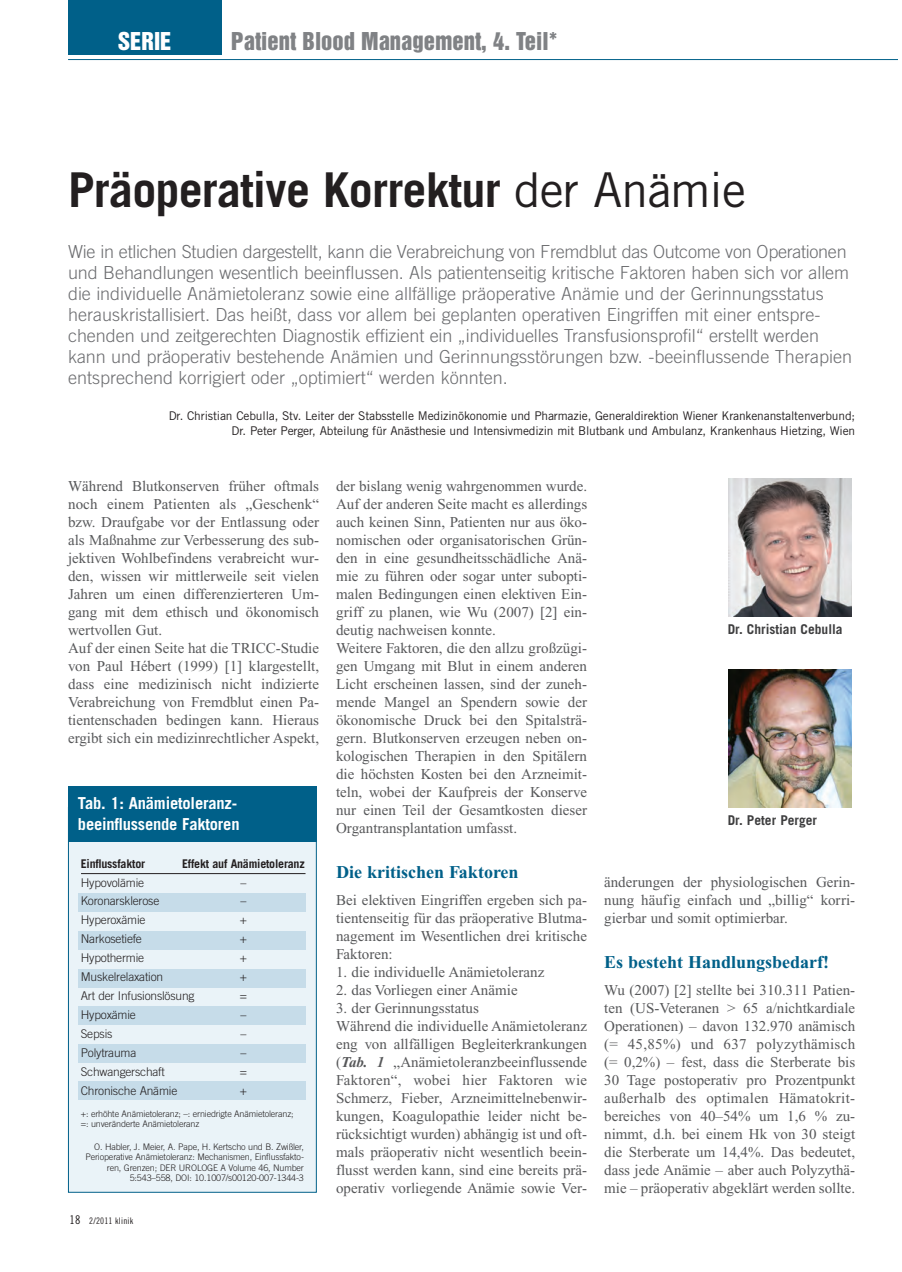
<style>
.page{position:relative;width:902px;height:1272px;background:#fff}
.page>*{position:absolute;margin:0;border:0;box-sizing:border-box;transform-origin:0 0}
.t1{font:700 48px "Trade Gothic";letter-spacing:-.015em;color:#231f20}
.t2{font:22.5px "Helvetica Inserat";color:#808285}
.t3{font:22.5px "Helvetica Inserat";color:#fff}
.t4{font:300 18px/21px "Trade Gothic";letter-spacing:-.005em;color:#6c6d70}
.t5{font:700 18px "Times";color:#006089}
.t6{font:700 16.5px/21px "Trade Gothic";letter-spacing:-.01em;color:#fff}
.t7{font:15px/18px "Times";color:#57585a}
.t8{font:700 13.5px "Trade Gothic";color:#3e3e3f}
.t9{font:12px/15px "Trade Gothic";letter-spacing:-.01em;color:#231f20;text-align:right}
.t10{font:300 12px/18.9px "Trade Gothic";letter-spacing:-.015em;color:#231f20}
.t11{font:700 12px/18.9px "Trade Gothic";letter-spacing:-.015em;color:#231f20;text-align:center}
.t12{font:300 9px/10.5px "Trade Gothic";letter-spacing:-.015em;color:#231f20}
.t13{font:9px "Trade Gothic Cond Eighteen";letter-spacing:.02em;color:#231f20}
.s1{font-weight:400}
.s2{font-weight:700}
.s3{font-weight:300}
.s4{font-size:12px}
.s5{font-weight:700;font-style:italic}
</style>
<div class="page">
<hr style="left:68px;top:59px;width:829px;height:1px;background:#006089">
<div style="left:68px;top:0;width:153px;height:55px;background:#006089"></div>
<div style="left:69px;top:807px;width:247px;height:384px;background:#eaf3f8"></div>
<div style="left:78px;top:893px;width:228px;height:19px;background:#c6dce9"></div>
<div style="left:78px;top:931px;width:228px;height:18px;background:#c6dce9"></div>
<div style="left:78px;top:968px;width:228px;height:19px;background:#c6dce9"></div>
<div style="left:78px;top:1006px;width:228px;height:19px;background:#c6dce9"></div>
<div style="left:78px;top:1043px;width:228px;height:19px;background:#c6dce9"></div>
<div style="left:78px;top:1081px;width:228px;height:19px;background:#c6dce9"></div>
<div style="left:68px;top:785px;width:249px;height:56px;background:#006089"></div>
<hr style="left:81px;top:873px;width:224px;height:1px;background:#231f20">
<img style="left:728px;top:478px;width:123px;height:138px">
<img style="left:728px;top:669px;width:123px;height:138px">
<p class="t3" style="left:118px;top:32px;width:55px">SERIE</p>
<h3 class="t2" style="left:231px;top:32px;width:328px">Patient Blood Management, 4. Teil*</h3>
<p class="t1" style="left:68px;top:172px;width:679px">Präoperative Korrektur <span class="s1">der Anämie</span></p>
<p class="t4" style="left:68px;top:243px;width:785px">Wie in etlichen Studien dargestellt, kann die Verabreichung von Fremdblut das Outcome von Operationen und Behandlungen wesentlich beeinflussen. Als patientenseitig kritische Faktoren haben sich vor allem die individuelle Anämietoleranz sowie eine allfällige präoperative Anämie und der Gerinnungsstatus herauskristallisiert. Das heißt, dass vor allem bei geplanten operativen Eingriffen mit einer entspre&shy;chenden und zeitgerechten Diagnostik effizient ein „individuelles Transfusionsprofil“ erstellt werden kann und präoperativ bestehende Anämien und Gerinnungsstörungen bzw. -beeinflussende Therapien entsprechend korrigiert oder „optimiert“ werden könnten.</p>
<p class="t9" style="left:169px;top:410px;width:688px">Dr. Christian Cebulla, Stv. Leiter der Stabsstelle Medizinökonomie und Pharmazie, Generaldirektion Wiener Krankenanstaltenverbund;<br>Dr. Peter Perger, Abteilung für Anästhesie und Intensivmedizin mit Blutbank und Ambulanz, Krankenhaus Hietzing, Wien</p>
<p class="t7" style="left:68px;top:478px;width:252px">Während Blutkonserven früher oftmals noch einem Patienten als „Geschenk“ bzw. Draufgabe vor der Entlassung oder als Maßnahme zur Verbesserung des sub&shy;jektiven Wohlbefindens verabreicht wur&shy;den, wissen wir mittlerweile seit vielen Jahren um einen differenzierteren Um&shy;gang mit dem ethisch und ökonomisch wertvollen Gut.<br>Auf der einen Seite hat die TRICC-Studie von Paul Hébert (1999) [1] klargestellt, dass eine medizinisch nicht indizierte Verabreichung von Fremdblut einen Pa&shy;tientenschaden bedingen kann. Hieraus ergibt sich ein medizinrechtlicher Aspekt,</p>
<p class="t6" style="left:78px;top:794px;width:163px">Tab. 1: Anämietoleranz&shy;beeinflussende Faktoren</p>
<p class="t10" style="left:81px;top:855px;width:115px"><span class="s2">Einflussfaktor<br></span>Hypovolämie<br>Koronarsklerose<br>Hyperoxämie<br>Narkosetiefe<br>Hypothermie<br>Muskelrelaxation<br>Art der Infusionslösung<br>Hypoxämie<br>Sepsis<br>Polytrauma<br>Schwangerschaft<br>Chronische Anämie</p>
<p class="t12" style="left:81px;top:1109px;width:214px">+: erhöhte Anämietoleranz; –: erniedrigte Anämietoleranz; =: unveränderte Anämietoleranz</p>
<p class="t12" style="left:85px;top:1141px;width:220px;text-align:right">O. Habler, J. Meier, A. Pape, H. Kertscho und B. Zwißler, Perioperative Anämietoleranz: Mechanismen, Einflussfakto&shy;ren, Grenzen; DER UROLOGE A Volume 46, Number 5:543–558, DOI: 10.1007/s00120-007-1344-3</p>
<p class="t11" style="left:182px;top:855px;width:124px">Effekt auf Anämietoleranz <span class="s3">–<br>–<br>+<br>+<br>+<br>+<br>=<br>–<br>–<br>–<br>=<br>+</span></p>
<p class="t13" style="left:70px;top:1217px;width:65px"><span class="s4">18</span> 2/2011 klinik</p>
<p class="t7" style="left:336px;top:478px;width:252px">der bislang wenig wahrgenommen wurde.<br>Auf der anderen Seite macht es allerdings auch keinen Sinn, Patienten nur aus öko&shy;nomischen oder organisatorischen Grün&shy;den in eine gesundheitsschädliche Anä&shy;mie zu führen oder sogar unter subopti&shy;malen Bedingungen einen elektiven Ein&shy;griff zu planen, wie Wu (2007) [2] ein&shy;deutig nachweisen konnte.<br>Weitere Faktoren, die den allzu großzügi&shy;gen Umgang mit Blut in einem anderen Licht erscheinen lassen, sind der zuneh&shy;mende Mangel an Spendern sowie der ökonomische Druck bei den Spitalsträ&shy;gern. Blutkonserven erzeugen neben on&shy;kologischen Therapien in den Spitälern die höchsten Kosten bei den Arzneimit&shy;teln, wobei der Kaufpreis der Konserve nur einen Teil der Gesamtkosten dieser Organtransplantation umfasst.</p>
<h4 class="t5" style="left:336px;top:865px;width:184px">Die kritischen Faktoren</h4>
<p class="t7" style="left:336px;top:892px;width:252px;text-align:justify">Bei elektiven Eingriffen ergeben sich pa&shy;tientenseitig für das präoperative Blutma&shy;nagement im Wesentlichen drei kritische Faktoren:</p>
<p class="t7" style="left:336px;top:964px;width:210px">1. die individuelle Anämietoleranz</p>
<p class="t7" style="left:336px;top:982px;width:183px">2. das Vorliegen einer Anämie</p>
<p class="t7" style="left:336px;top:1000px;width:252px">3. der Gerinnungsstatus<br>Während die individuelle Anämietoleranz eng von allfälligen Begleiterkrankungen (<span class="s5">Tab. 1</span> „Anämietoleranzbeeinflussende Faktoren“, wobei hier Faktoren wie Schmerz, Fieber, Arzneimittelnebenwir&shy;kungen, Koagulopathie leider nicht be&shy;rücksichtigt wurden) abhängig ist und oft&shy;mals präoperativ nicht wesentlich beein&shy;flusst werden kann, sind eine bereits prä&shy;operativ vorliegende Anämie sowie Ver-</p>
<p class="t8" style="left:727px;top:624px;width:116px">Dr. Christian Cebulla</p>
<p class="t8" style="left:727px;top:815px;width:91px">Dr. Peter Perger</p>
<p class="t7" style="left:604px;top:874px;width:252px;text-align:justify">änderungen der physiologischen Gerin&shy;nung häufig einfach und „billig“ korri&shy;gierbar und somit optimierbar.</p>
<p class="t5" style="left:604px;top:955px;width:226px">Es besteht Handlungsbedarf!</p>
<p class="t7" style="left:604px;top:982px;width:252px;text-align:justify">Wu (2007) [2] stellte bei 310.311 Patien&shy;ten (US-Veteranen &gt; 65 a/nichtkardiale Operationen) – davon 132.970 anämisch (= 45,85%) und 637 polyzythämisch (= 0,2%) – fest, dass die Sterberate bis 30 Tage postoperativ pro Prozentpunkt außerhalb des optimalen Hämatokrit&shy;bereiches von 40–54% um 1,6 % zu&shy;nimmt, d.h. bei einem Hk von 30 steigt die Sterberate um 14,4%. Das bedeutet, dass jede Anämie – aber auch Polyzythä&shy;mie – präoperativ abgeklärt werden sollte.</p>
</div>
